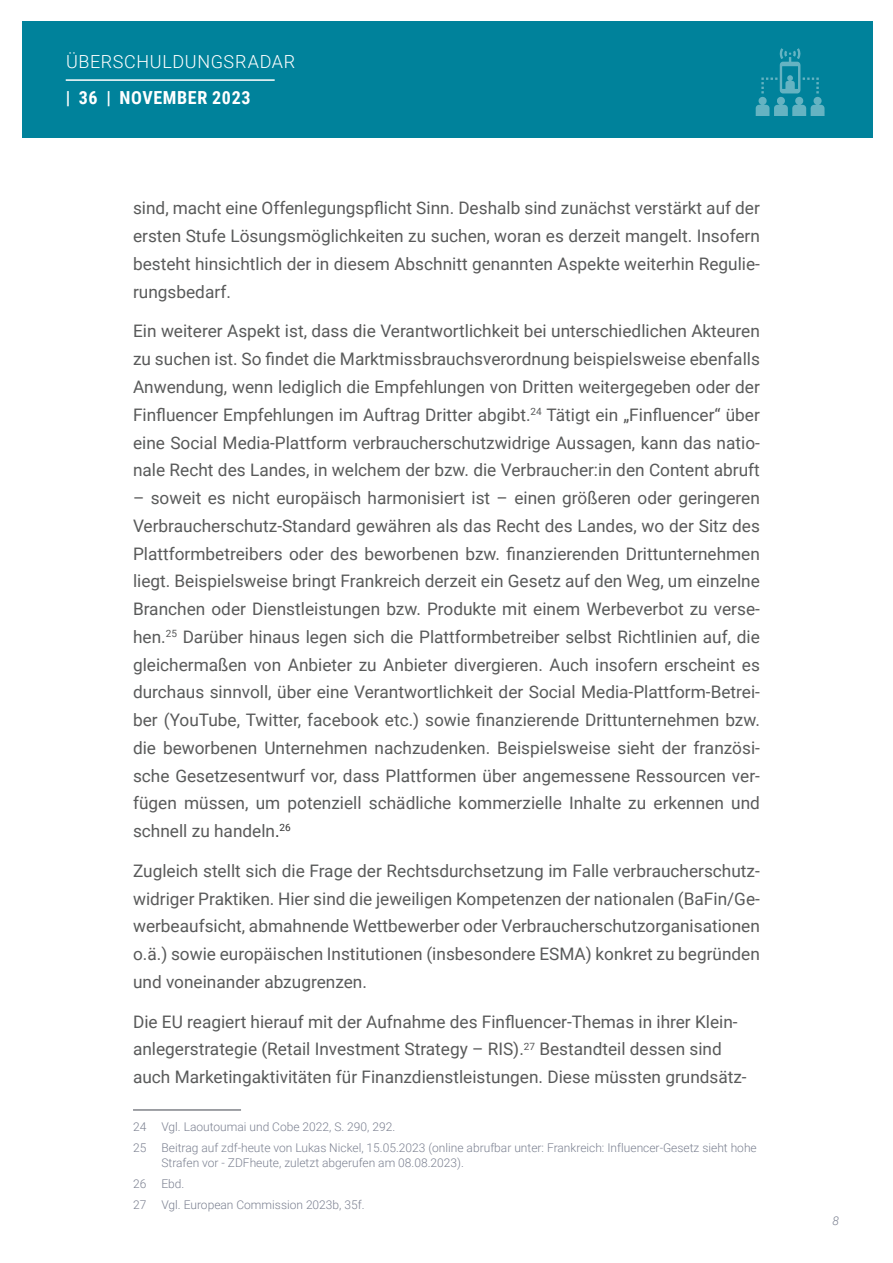
<style>
.page{position:relative;width:893px;height:1263px;background:#fff}
.page>*{position:absolute;margin:0;border:0;box-sizing:border-box;transform-origin:0 0}
.t1{font:300 18px "Roboto";letter-spacing:.035em;color:#fff}
.t2{font:700 18px "Roboto Condensed";letter-spacing:.035em;color:#fff}
.t3{font:17.25px/27.8px "Roboto";color:#595a5a;text-align:justify}
.t4{font:300 12px/15px "Roboto";color:#7c8191}
.t5{font:italic 300 12px "Roboto";color:#7c8191}
.s1{color:#333}
</style>
<div class="page">
<div style="left:22px;top:21px;width:850px;height:117px;background:#00829b"></div>
<img style="left:755px;top:49px;width:70px;height:67px">
<hr style="left:66px;top:79px;width:209px;height:2px;background:#fff">
<hr style="left:133px;top:1109px;width:108px;height:1px;background:#3f434d">
<p class="t1" style="left:66px;top:48px;width:231px">ÜBERSCHULDUNGSRADAR</p>
<p class="t2" style="left:66px;top:85px;width:186px">| 36 | NOVEMBER 2023</p>
<p class="t3" style="left:133px;top:194px;width:628px">sind, macht eine Offenlegungspflicht Sinn. Deshalb sind zunächst verstärkt auf der ersten Stufe Lösungsmöglichkeiten zu suchen, woran es derzeit mangelt. Insofern besteht hinsichtlich der in diesem Abschnitt genannten Aspekte weiterhin Regulie&shy;rungsbedarf.</p>
<p class="t3" style="left:133px;top:317px;width:628px">Ein weiterer Aspekt ist, dass die Verantwortlichkeit bei unterschiedlichen Akteuren zu suchen ist. So findet die Marktmissbrauchsverordnung beispielsweise ebenfalls Anwendung, wenn lediglich die Empfehlungen von Dritten weitergegeben oder der Finfluencer Empfehlungen im Auftrag Dritter abgibt.<sup>24</sup> Tätigt ein „Finfluencer“ über eine Social Media-Plattform verbraucherschutzwidrige Aussagen, kann das natio&shy;nale Recht des Landes, in welchem der bzw. die Verbraucher:in den Content abruft</p>
<p class="t3" style="left:133px;top:483px;width:628px">– soweit es nicht europäisch harmonisiert ist – einen größeren oder geringeren Verbraucherschutz-Standard gewähren als das Recht des Landes, wo der Sitz des Plattformbetreibers oder des beworbenen bzw. finanzierenden Drittunternehmen liegt. Beispielsweise bringt Frankreich derzeit ein Gesetz auf den Weg, um einzelne Branchen oder Dienstleistungen bzw. Produkte mit einem Werbeverbot zu verse&shy;hen.<sup>25</sup> Darüber hinaus legen sich die Plattformbetreiber selbst Richtlinien auf, die gleichermaßen von Anbieter zu Anbieter divergieren. Auch insofern erscheint es durchaus sinnvoll, über eine Verantwortlichkeit der Social Media-Plattform-Betrei&shy;ber (YouTube, Twitter, facebook etc.) sowie finanzierende Drittunternehmen bzw. die beworbenen Unternehmen nachzudenken. Beispielsweise sieht der französi&shy;sche Gesetzesentwurf vor, dass Plattformen über angemessene Ressourcen ver&shy;fügen müssen, um potenziell schädliche kommerzielle Inhalte zu erkennen und schnell zu handeln<span class="s1">.</span><sup>26</sup></p>
<p class="t3" style="left:133px;top:856px;width:628px">Zugleich stellt sich die Frage der Rechtsdurchsetzung im Falle verbraucherschutz&shy;widriger Praktiken. Hier sind die jeweiligen Kompetenzen der nationalen (BaFin/Ge&shy;werbeaufsicht, abmahnende Wettbewerber oder Verbraucherschutzorganisationen o.ä.) sowie europäischen Institutionen (insbesondere ESMA) konkret zu begründen und voneinander abzugrenzen.</p>
<p class="t3" style="left:133px;top:1007px;width:615px;text-align:left">Die EU reagiert hierauf mit der Aufnahme des Finfluencer-Themas in ihrer Klein&shy;anlegerstrategie (Retail Investment Strategy – RIS).<sup>27</sup> Bestandteil dessen sind auch Marketingaktivitäten für Finanzdienstleistungen. Diese müssten grundsätz-</p>
<p class="t4" style="left:133px;top:1119px;width:15px">24</p>
<p class="t4" style="left:161px;top:1119px;width:235px">Vgl. Laoutoumai und Cobe 2022, S. 290, 292.</p>
<p class="t4" style="left:133px;top:1140px;width:15px">25</p>
<p class="t4" style="left:161px;top:1140px;width:597px">Beitrag auf zdf-heute von Lukas Nickel, 15.05.2023 (online abrufbar unter: Frankreich: Influencer-Gesetz sieht hohe<br>Strafen vor - ZDFheute, zuletzt abgerufen am 08.08.2023).</p>
<p class="t4" style="left:133px;top:1176px;width:15px">26</p>
<p class="t4" style="left:161px;top:1176px;width:25px">Ebd.</p>
<p class="t4" style="left:133px;top:1197px;width:15px">27</p>
<p class="t4" style="left:161px;top:1197px;width:205px">Vgl. European Commission 2023b, 35f.</p>
<p class="t5" style="left:832px;top:1213px;width:8px">8</p>
</div>
